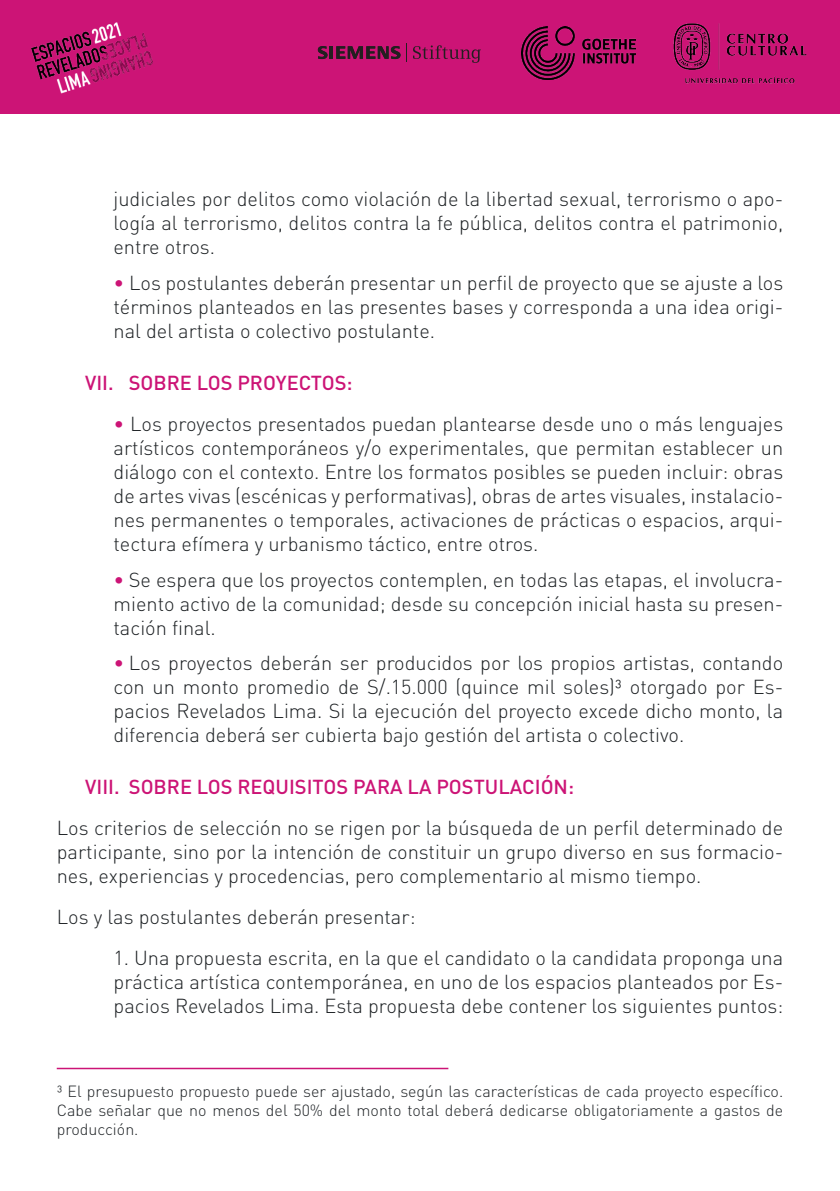
<style>
.page{position:relative;width:840px;height:1191px;background:#fff}
.page>*{position:absolute;margin:0;border:0;box-sizing:border-box;transform-origin:0 0}
.t1{font:300 20px/24px "DIN Pro";color:#1d2124;text-align:justify}
.t2{font:500 20px "DIN Pro";color:#cc1476}
.t3{font:300 16px/19.2px "DIN Pro";color:#1d2124;text-align:justify}
.s1{color:#cc1476}
</style>
<div class="page">
<div style="left:0;top:0;width:839px;height:113px;background:#cc1476"></div>
<img style="left:521px;top:27px;width:114px;height:53px">
<svg style="left:317px;top:46px;width:10px;height:13px"></svg>
<hr style="left:329px;top:46px;width:4px;height:13px;background:#231f20">
<svg style="left:336px;top:46px;width:64px;height:13px"></svg>
<svg style="left:413px;top:45px;width:67px;height:18px"></svg>
<svg style="left:406px;top:43px;width:1px;height:19px"></svg>
<img style="left:673px;top:23px;width:134px;height:61px">
<img style="left:31px;top:22px;width:122px;height:72px">
<hr style="left:57px;top:1067px;width:391px;height:2px;background:#cc1476">
<p class="t1" style="left:113px;top:186px;width:670px">judiciales por delitos como violación de la libertad sexual, terrorismo o apo&shy;logía al terrorismo, delitos contra la fe pública, delitos contra el patrimonio, entre otros.</p>
<p class="t1" style="left:113px;top:270px;width:671px"><span class="s1">•</span> Los postulantes deberán presentar un perfil de proyecto que se ajuste a los términos planteados en las presentes bases y corresponda a una idea origi&shy;nal del artista o colectivo postulante.</p>
<p class="t2" style="left:85px;top:369px;width:269px">VII. SOBRE LOS PROYECTOS:</p>
<p class="t1" style="left:113px;top:411px;width:671px"><span class="s1">•</span> Los proyectos presentados puedan plantearse desde uno o más lenguajes artísticos contemporáneos y/o experimentales, que permitan establecer un diálogo con el contexto. Entre los formatos posibles se pueden incluir: obras de artes vivas (escénicas y performativas), obras de artes visuales, instalacio&shy;nes permanentes o temporales, activaciones de prácticas o espacios, arqui&shy;tectura efímera y urbanismo táctico, entre otros.</p>
<p class="t1" style="left:113px;top:566px;width:670px"><span class="s1">•</span> Se espera que los proyectos contemplen, en todas las etapas, el involucra&shy;miento activo de la comunidad; desde su concepción inicial hasta su presen&shy;tación final.</p>
<p class="t1" style="left:113px;top:650px;width:670px"><span class="s1">•</span> Los proyectos deberán ser producidos por los propios artistas, contando con un monto promedio de S/.15.000 (quince mil soles)³ otorgado por Es&shy;pacios Revelados Lima. Si la ejecución del proyecto excede dicho monto, la diferencia deberá ser cubierta bajo gestión del artista o colectivo.</p>
<p class="t2" style="left:85px;top:773px;width:490px">VIII. SOBRE LOS REQUISITOS PARA LA POSTULACIÓN:</p>
<p class="t1" style="left:57px;top:815px;width:727px">Los criterios de selección no se rigen por la búsqueda de un perfil determinado de participante, sino por la intención de constituir un grupo diverso en sus formacio&shy;nes, experiencias y procedencias, pero complementario al mismo tiempo.</p>
<p class="t1" style="left:57px;top:904px;width:360px">Los y las postulantes deberán presentar:</p>
<p class="t1" style="left:113px;top:945px;width:671px">1. Una propuesta escrita, en la que el candidato o la candidata proponga una práctica artística contemporánea, en uno de los espacios planteados por Es&shy;pacios Revelados Lima. Esta propuesta debe contener los siguientes puntos:</p>
<p class="t3" style="left:57px;top:1080px;width:727px">³ El presupuesto propuesto puede ser ajustado, según las características de cada proyecto específico.<br>Cabe señalar que no menos del 50% del monto total deberá dedicarse obligatoriamente a gastos de producción.</p>
</div>
